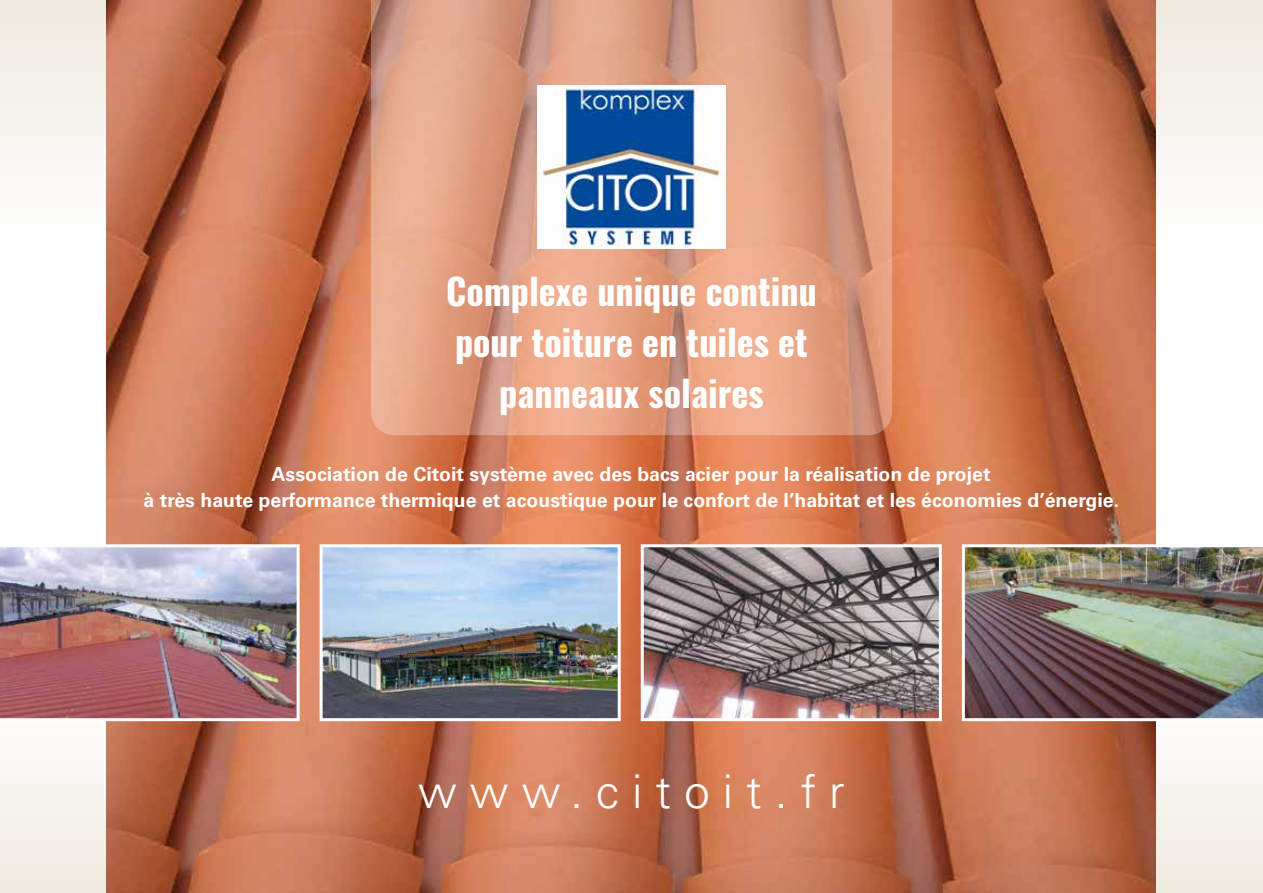
<style>
.page{position:relative;width:1263px;height:893px;background:#fff}
.page>*{position:absolute;margin:0;border:0;box-sizing:border-box;transform-origin:0 0}
.t1{font:300 46.5px "Univers LT Std";letter-spacing:.28em;color:#fff}
.t2{font:36px/50.7px "Oswald";color:#fff;text-align:center}
.t3{font:700 19.5px/25.5px "Univers LT Std";color:#fff;text-align:center}
</style>
<div class="page">
<div style="left:0;top:0;width:1263px;height:242px;background:linear-gradient(to bottom,#efeadf,#fefefe)"></div>
<svg style="left:0;top:764px;width:1263px;height:129px;fill:#f4f1ea"></svg>
<img style="left:106px;top:0;width:1050px;height:893px">
<svg style="left:371px;top:0;width:521px;height:435px;background:#de9f84"></svg>
<img style="left:538px;top:85px;width:187px;height:163px">
<img style="left:0;top:544px;width:300px;height:177px">
<img style="left:645px;top:548px;width:293px;height:169px">
<div style="left:641px;top:544px;width:301px;height:177px;border:3px solid #fff"></div>
<img style="left:324px;top:548px;width:293px;height:169px">
<div style="left:320px;top:544px;width:301px;height:177px;border:3px solid #fff"></div>
<img style="left:962px;top:544px;width:301px;height:177px">
<h2 class="t2" style="left:446px;top:263px;width:372px">Complexe unique continu pour toiture en tuiles et panneaux solaires</h2>
<p class="t3" style="left:144px;top:462px;width:977px">Association de Citoit système avec des bacs acier pour la réalisation de projet<br>à très haute performance thermique et acoustique pour le confort de l’habitat et les économies d’énergie.</p>
<h1 class="t1" style="left:418px;top:763px;width:428px">www.citoit.fr</h1>
</div>
